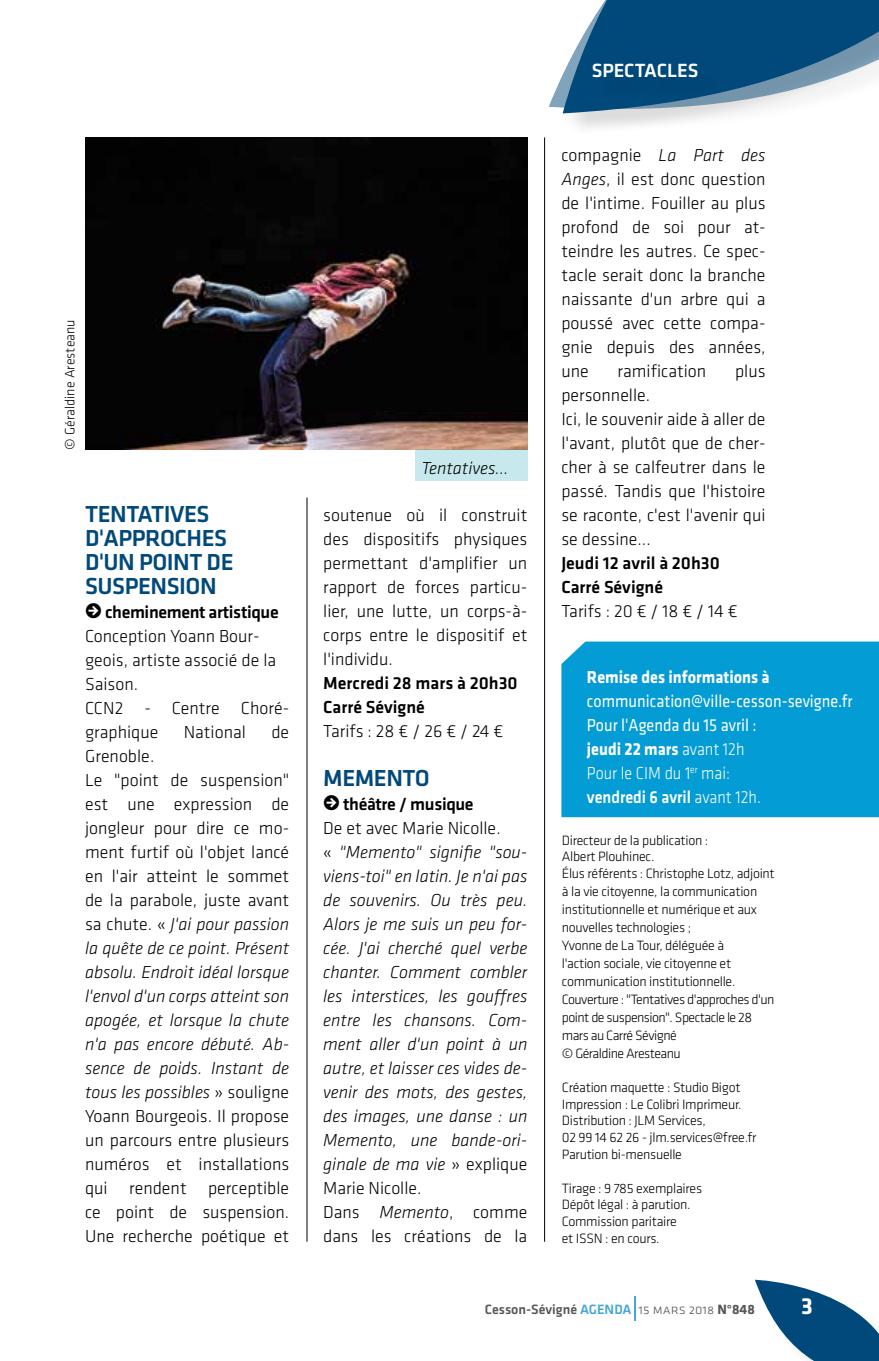
<style>
.page{position:relative;width:879px;height:1361px;background:#fff}
.page>*{position:absolute;margin:0;border:0;box-sizing:border-box;transform-origin:0 0}
.t1{font:500 24px/24px "Klavika";letter-spacing:-.02em;color:#00497a}
.t2{font:700 24px "Klavika";color:#fff}
.t3{font:500 19.8px "Klavika";color:#fff}
.t4{font:300 18px/24px "Klavika";color:#000}
.t5{font:italic 300 18px/24px "Klavika";color:#000}
.t6{font:18px/24px "Klavika";color:#fff;scale:.9 1}
.t7{font:500 18px/24px "Klavika";color:#000}
.t8{font:700 18px "Klavika";color:#fff;scale:.9 1}
.t9{font:300 14px/17.8px "Klavika";letter-spacing:-.02em;color:#000}
.t10{font:500 14px "Klavika";color:#57585a}
.t11{font:300 14px "Klavika";color:#000}
.s1{font-family:"Klavika Arrows";font-weight:700;font-size:22px}
.s2{font-weight:500}
.s3{font-style:italic}
.s4{font-family:"Klavika Arrows";font-weight:700;font-style:normal;font-size:22px}
.s5{font-weight:500;font-style:normal}
.s6{font-style:normal}
.s7{font-weight:700}
.s8{font-weight:300}
.s9{color:#49a6d8}
.s10{font-family:"Klavika Light Caps SC";font-weight:400}
</style>
<div class="page">
<div style="left:561px;top:641px;width:318px;height:176px;background:#039cd4"></div>
<svg style="left:549px;top:0;width:330px;height:123px"></svg>
<div style="left:596px;top:66px;width:126px;height:35px;background:#004878"></div>
<svg style="left:634px;top:1296px;width:1px;height:24px"></svg>
<hr style="left:544px;top:137px;width:1px;height:1104px;background:#000">
<hr style="left:307px;top:497px;width:1px;height:744px;background:#000">
<svg style="left:755px;top:1279px;width:124px;height:82px"></svg>
<img style="left:85px;top:137px;width:442px;height:312px">
<div style="left:415px;top:449px;width:112px;height:32px;background:#c7e8ed"></div>
<p class="t11" style="left:61px;top:449px;width:132px;rotate:-90deg">© Géraldine Aresteanu</p>
<h1 class="t1" style="left:85px;top:501px;width:150px">TENTATIVES<br>D'APPROCHES<br>D'UN POINT DE<br>SUSPENSION</h1>
<p class="t4" style="left:85px;top:599px;width:206px"><span class="s1">R</span> <span class="s2">cheminement artistique<br></span>Conception Yoann Bour&shy;geois, artiste associé de la<br>Saison.<br>CCN2 - Centre Choré&shy;graphique</p>
<p class="t4" style="left:184px;top:719px;width:64px">National</p>
<p class="t4" style="left:271px;top:719px;width:19px">de</p>
<p class="t4" style="left:85px;top:743px;width:206px">Grenoble.<br>Le "point de suspension" est une expression de jongleur pour dire ce mo&shy;ment furtif où l'objet lancé en l'air atteint le sommet de la parabole, juste avant sa chute. « <span class="s3">J'ai pour passion la quête de ce point. Présent absolu. Endroit idéal lorsque l'envol d'un corps atteint son apogée, et lorsque la chute n'a pas encore débuté. Ab&shy;sence de poids. Instant de tous les possibles</span> » souligne<br>Yoann Bourgeois. Il propose un parcours entre plusieurs numéros et installations qui rendent perceptible ce point de suspension.<br>Une recherche poétique et</p>
<p class="t5" style="left:421px;top:455px;width:88px">Tentatives...</p>
<p class="t4" style="left:323px;top:503px;width:206px;text-align:justify">soutenue où il construit des dispositifs physiques permettant d'amplifier un rapport de forces particu&shy;lier, une lutte, un corps-à&shy;corps entre le dispositif et l'individu.</p>
<p class="t7" style="left:323px;top:671px;width:196px">Mercredi 28 mars à 20h30<br>Carré Sévigné</p>
<p class="t4" style="left:323px;top:719px;width:182px">Tarifs : 28 € / 26 € / 24 €</p>
<h1 class="t1" style="left:323px;top:765px;width:108px">MEMENTO</h1>
<p class="t5" style="left:323px;top:791px;width:206px"><span class="s4">R</span> <span class="s5">théâtre / musique<br></span><span class="s6">De et avec Marie Nicolle.<br>«</span> "Memento" signifie "sou&shy;viens-toi" en latin. Je n'ai pas de souvenirs. Ou très peu.<br>Alors je me suis un peu for&shy;cée. J'ai cherché quel verbe chanter. Comment combler les interstices, les gouffres entre les chansons. Com&shy;ment aller d'un point à un autre, et laisser ces vides de&shy;venir des mots, des gestes, des images, une danse : un<br>Memento, une bande-ori&shy;ginale de ma vie <span class="s6">» explique<br>Marie Nicolle.<br>Dans</span> Memento<span class="s6">, comme dans les créations de la</span></p>
<p class="t3" style="left:592px;top:57px;width:108px">SPECTACLES</p>
<p class="t4" style="left:561px;top:143px;width:206px;text-align:justify">compagnie <span class="s3">La Part des Anges</span>, il est donc question de l'intime. Fouiller au plus profond de soi pour at&shy;teindre les autres. Ce spec&shy;tacle serait donc la branche naissante d'un arbre qui a poussé avec cette compa&shy;gnie depuis des années, une</p>
<p class="t4" style="left:617px;top:359px;width:90px">ramification</p>
<p class="t4" style="left:735px;top:359px;width:32px">plus</p>
<p class="t4" style="left:561px;top:383px;width:206px">personnelle.<br>Ici, le souvenir aide à aller de l'avant, plutôt que de cher&shy;cher à se calfeutrer dans le passé. Tandis que l'histoire se raconte, c'est l'avenir qui se dessine...</p>
<p class="t7" style="left:561px;top:551px;width:160px">Jeudi 12 avril à 20h30<br>Carré Sévigné</p>
<p class="t4" style="left:561px;top:599px;width:178px">Tarifs : 20 € / 18 € / 14 €</p>
<p class="t8" style="left:587px;top:664px;width:204px">Remise des informations à</p>
<p class="t6" style="left:587px;top:688px;width:296px">communication@ville-cesson-sevigne.fr<br>Pour l'Agenda du 15 avril :<br><span class="s7">jeudi 22 mars</span> <span class="s8">avant 12h<br>Pour le CIM du 1</span><sup>er</sup> <span class="s8">mai:<br></span><span class="s2">vendredi 6 avril</span> <span class="s8">avant 12h.</span></p>
<p class="t9" style="left:562px;top:831px;width:214px">Directeur de la publication :<br>Albert Plouhinec.<br>Élus référents : Christophe Lotz, adjoint à la vie citoyenne, la communication institutionnelle et numérique et aux nouvelles technologies ;<br>Yvonne de La Tour, déléguée à<br>l'action sociale, vie citoyenne et communication institutionnelle.<br>Couverture : "Tentatives d'approches d'un point de suspension". Spectacle le 28 mars au Carré Sévigné<br>© Géraldine Aresteanu</p>
<p class="t9" style="left:562px;top:1078px;width:196px;line-height:16.8px">Création maquette : Studio Bigot<br>Impression : Le Colibri Imprimeur.<br>Distribution : JLM Services,<br>02 99 14 62 26 - jlm.services@free.fr<br>Parution bi-mensuelle</p>
<p class="t9" style="left:562px;top:1179px;width:142px;line-height:16.8px">Tirage : 9 785 exemplaires<br>Dépôt légal : à parution.<br>Commission paritaire<br>et ISSN : en cours.</p>
<p class="t10" style="left:485px;top:1299px;width:271px">Cesson-Sévigné <span class="s9">AGENDA</span> <span class="s10">15 mars 2018</span> <span class="s7">N°848</span></p>
<h1 class="t2" style="left:801px;top:1288px;width:13px">3</h1>
</div>
